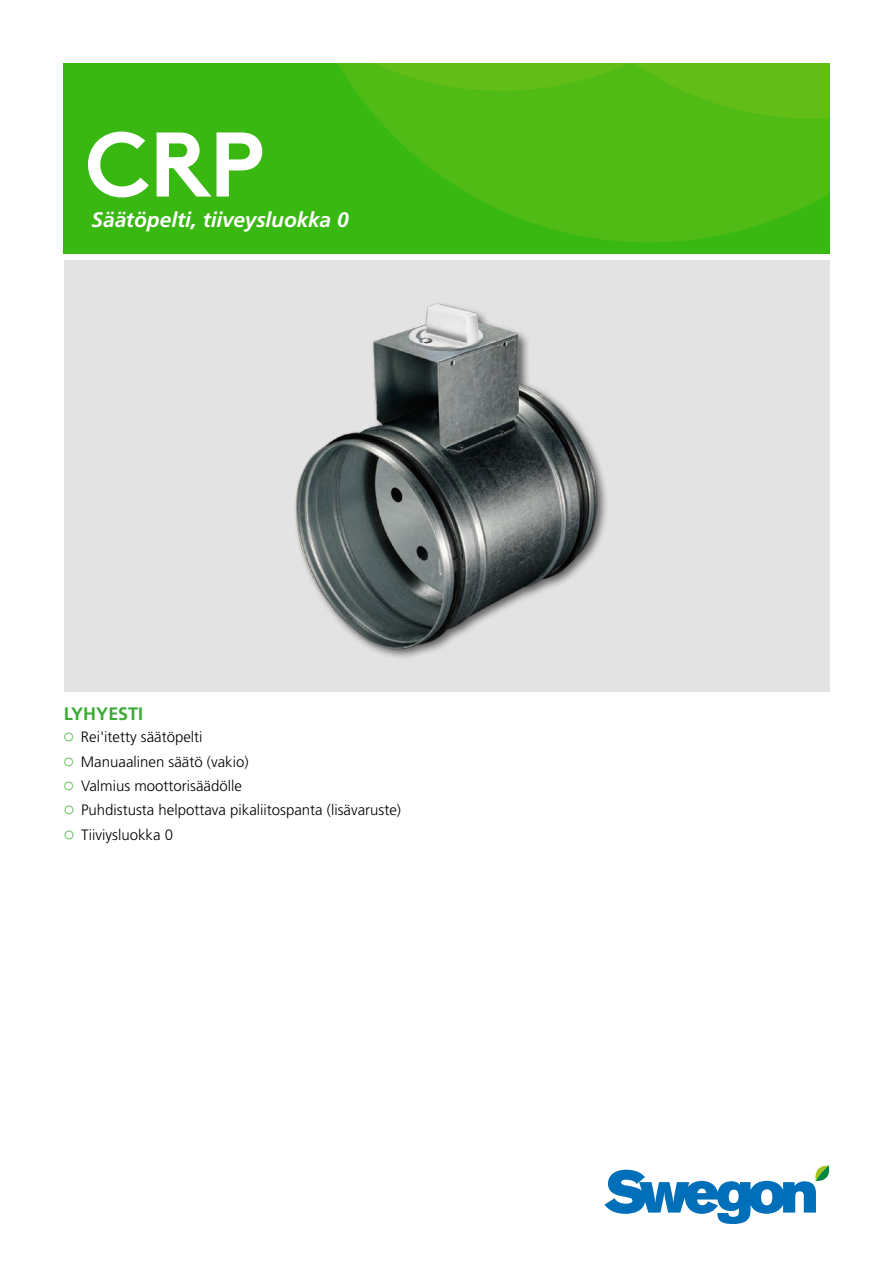
<style>
.page{position:relative;width:893px;height:1263px;background:#fff}
.page>*{position:absolute;margin:0;border:0;box-sizing:border-box;transform-origin:0 0}
.t1{font:700 91.5px "Swegon Brown";color:#fff}
.t2{font:italic 700 21px "Frutiger";letter-spacing:-.005em;color:#fff}
.t3{font:700 18px "Frutiger";color:#3aaa35}
.t4{font:300 15px "Frutiger";color:#000}
.s1{font-family:"Nimbus Rom D";font-weight:400;color:#3aaa35}
</style>
<div class="page">
<div style="left:64px;top:260px;width:765px;height:432px;background:#e3e3e3"></div>
<img style="left:295px;top:303px;width:312px;height:355px">
<svg style="left:604px;top:1165px;width:226px;height:59px"></svg>
<img style="left:64px;top:64px;width:765px;height:189px">
<h1 class="t1" style="left:85px;top:90px;width:180px">CRP</h1>
<h2 class="t2" style="left:92px;top:207px;width:259px">Säätöpelti, tiiveysluokka 0</h2>
<p class="t3" style="left:64px;top:703px;width:81px">LYHYESTI</p>
<p class="t4" style="left:64px;top:728px;width:140px"><span class="s1">○</span> Rei'itetty säätöpelti</p>
<p class="t4" style="left:64px;top:753px;width:186px"><span class="s1">○</span> Manuaalinen säätö (vakio)</p>
<p class="t4" style="left:64px;top:777px;width:179px"><span class="s1">○</span> Valmius moottorisäädölle</p>
<p class="t4" style="left:64px;top:802px;width:339px"><span class="s1">○</span> Puhdistusta helpottava pikaliitospanta (lisävaruste)</p>
<p class="t4" style="left:64px;top:826px;width:111px"><span class="s1">○</span> Tiiviysluokka 0</p>
</div>
